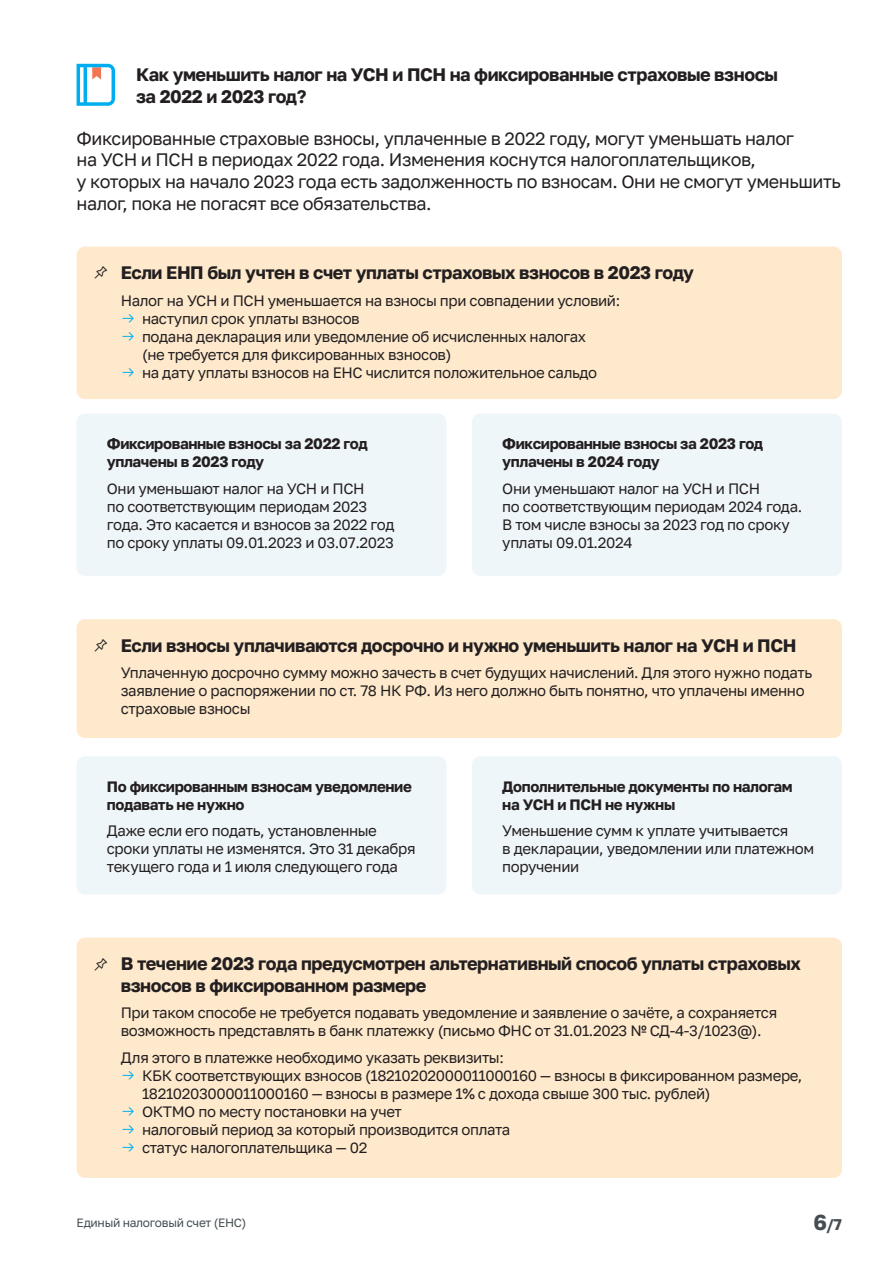
<style>
.page{position:relative;width:893px;height:1263px;background:#fff}
.page>*{position:absolute;margin:0;border:0;box-sizing:border-box;transform-origin:0 0}
.t1{font:700 18px/21.6px "Golos Text";letter-spacing:-.025em;color:#231f20}
.t2{font:18px/21.6px "Golos Text";letter-spacing:-.025em;color:#231f20}
.t3{font:700 15.45px "Golos Text";color:#454d52}
.t4{font:15px/18px "Golos Text";letter-spacing:-.025em;color:#231f20}
.t5{font:700 15px/18px "Golos Text";letter-spacing:-.025em;color:#231f20}
.t6{font:12px "Golos Text";letter-spacing:-.025em;color:#454d52}
.s1{font-size:21.45px}
</style>
<div class="page">
<svg style="left:77px;top:64px;width:38px;height:42px"></svg>
<div style="left:77px;top:938px;width:765px;height:240px;background:#fee9cc;border-radius:9px"></div>
<div style="left:77px;top:247px;width:765px;height:152px;background:#fee9cc;border-radius:9px"></div>
<div style="left:77px;top:414px;width:369px;height:162px;background:#eff6f9;border-radius:9px"></div>
<div style="left:472px;top:414px;width:370px;height:162px;background:#eff6f9;border-radius:9px"></div>
<div style="left:77px;top:619px;width:765px;height:119px;background:#fee9cc;border-radius:9px"></div>
<div style="left:77px;top:756px;width:369px;height:138px;background:#eff6f9;border-radius:9px"></div>
<div style="left:472px;top:756px;width:370px;height:138px;background:#eff6f9;border-radius:9px"></div>
<p class="t1" style="left:136px;top:64px;width:643px">Как уменьшить налог на УСН и ПСН на фиксированные страховые взносы за 2022 и 2023 год?</p>
<p class="t2" style="left:77px;top:127px;width:766px">Фиксированные страховые взносы, уплаченные в 2022 году, могут уменьшать налог<br>на УСН и ПСН в периодах 2022 года. Изменения коснутся налогоплательщиков,<br>у которых на начало 2023 года есть задолженность по взносам. Они не смогут уменьшить налог, пока не погасят все обязательства.</p>
<p class="t1" style="left:121px;top:262px;width:575px">Если ЕНП был учтен в счет уплаты страховых взносов в 2023 году</p>
<p class="t4" style="left:142px;top:291px;width:480px;text-indent:-21px">Налог на УСН и ПСН уменьшается на взносы при совпадении условий: наступил срок уплаты взносов<br>подана декларация или уведомление об исчисленных налогах<br>(не требуется для фиксированных взносов)<br>на дату уплаты взносов на ЕНС числится положительное сальдо</p>
<p class="t5" style="left:107px;top:434px;width:263px">Фиксированные взносы за 2022 год уплачены в 2023 году</p>
<p class="t4" style="left:107px;top:479px;width:289px">Они уменьшают налог на УСН и ПСН<br>по соответствующим периодам 2023 года. Это касается и взносов за 2022 год по сроку уплаты 09.01.2023 и 03.07.2023</p>
<p class="t5" style="left:502px;top:434px;width:263px">Фиксированные взносы за 2023 год уплачены в 2024 году</p>
<p class="t4" style="left:502px;top:479px;width:302px">Они уменьшают налог на УСН и ПСН<br>по соответствующим периодам 2024 года.<br>В том числе взносы за 2023 год по сроку уплаты 09.01.2024</p>
<p class="t1" style="left:121px;top:634px;width:677px">Если взносы уплачиваются досрочно и нужно уменьшить налог на УСН и ПСН</p>
<p class="t4" style="left:121px;top:664px;width:693px">Уплаченную досрочно сумму можно зачесть в счет будущих начислений. Для этого нужно подать заявление о распоряжении по ст. 78 НК РФ. Из него должно быть понятно, что уплачены именно страховые взносы</p>
<p class="t5" style="left:107px;top:777px;width:307px">По фиксированным взносам уведомление подавать не нужно</p>
<p class="t4" style="left:107px;top:822px;width:310px">Даже если его подать, установленные сроки уплаты не изменятся. Это 31 декабря текущего года и 1 июля следующего года</p>
<p class="t5" style="left:502px;top:777px;width:292px">Дополнительные документы по налогам на УСН и ПСН не нужны</p>
<p class="t4" style="left:502px;top:822px;width:313px">Уменьшение сумм к уплате учитывается<br>в декларации, уведомлении или платежном поручении</p>
<p class="t1" style="left:121px;top:953px;width:682px">В течение 2023 года предусмотрен альтернативный способ уплаты страховых взносов в фиксированном размере</p>
<p class="t4" style="left:121px;top:1004px;width:658px">При таком способе не требуется подавать уведомление и заявление о зачёте, а сохраняется возможность представлять в банк платежку (письмо ФНС от 31.01.2023 № СД-4-3/1023@).</p>
<p class="t4" style="left:142px;top:1048px;width:662px;text-indent:-21px">Для этого в платежке необходимо указать реквизиты:<br>КБК соответствующих взносов (18210202000011000160 — взносы в фиксированном размере, 18210203000011000160 — взносы в размере 1% с дохода свыше 300 тыс. рублей)<br>ОКТМО по месту постановки на учет<br>налоговый период за который производится оплата<br>статус налогоплательщика — 02</p>
<p class="t6" style="left:77px;top:1215px;width:171px">Единый налоговый счет (ЕНС)</p>
<p class="t3" style="left:813px;top:1215px;width:30px"><span class="s1">6</span>/7</p>
</div>
